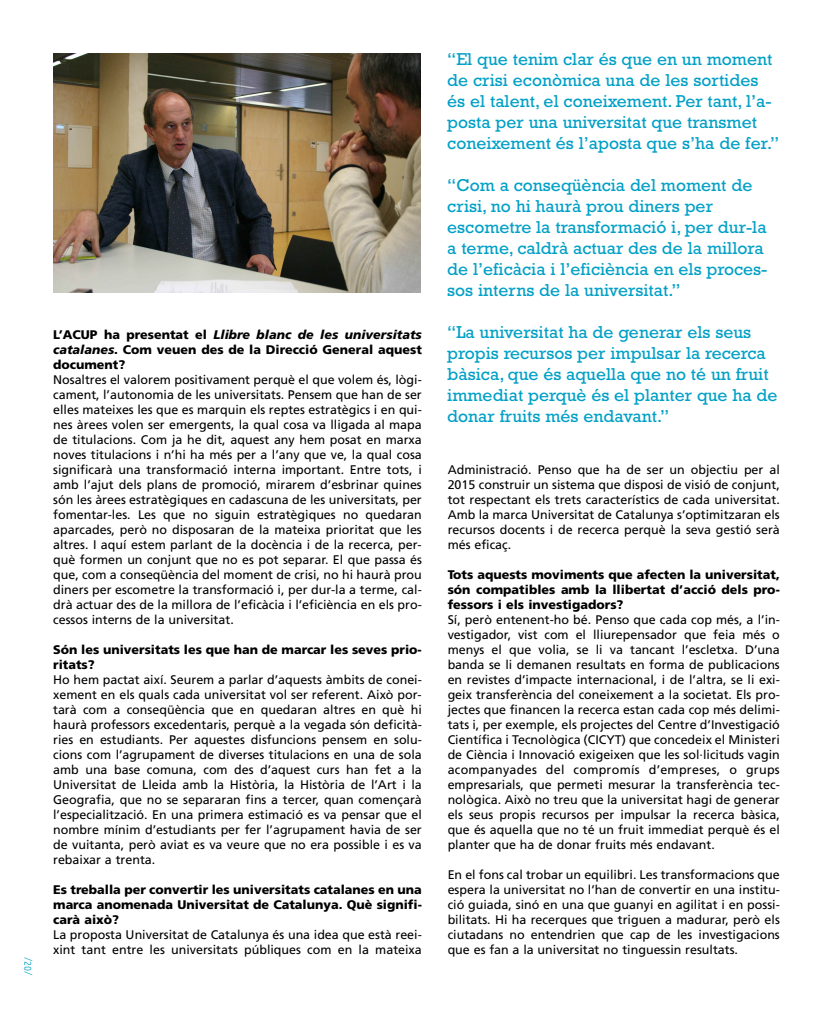
<style>
.page{position:relative;width:833px;height:1010px;background:#fff}
.page>*{position:absolute;margin:0;border:0;box-sizing:border-box;transform-origin:0 0}
.t1{font:17.5px/21px "Rockwell";color:#02a0c6}
.t2{font:12.5px/15px "Frutiger LT";color:#000;text-align:justify}
.t3{font:900 12.5px/15px "Frutiger LT";color:#000;text-align:justify}
.t4{font:11.25px "Solex";color:#02a0c6}
.s1{font-style:italic}
</style>
<div class="page">
<img style="left:53px;top:53px;width:367px;height:239px">
<p class="t4" style="left:35px;top:957px;width:20px;rotate:90deg">/20/</p>
<p class="t3" style="left:53px;top:328px;width:370px">L’ACUP ha presentat el <span class="s1">Llibre blanc de les universitats catalanes</span>. Com veuen des de la Direcció General aquest document?</p>
<p class="t2" style="left:53px;top:373px;width:370px">Nosaltres el valorem positivament perquè el que volem és, lògi&shy;cament, l’autonomia de les universitats. Pensem que han de ser elles mateixes les que es marquin els reptes estratègics i en qui&shy;nes àrees volen ser emergents, la qual cosa va lligada al mapa de titulacions. Com ja he dit, aquest any hem posat en marxa noves titulacions i n’hi ha més per a l’any que ve, la qual cosa significarà una transformació interna important. Entre tots, i amb l’ajut dels plans de promoció, mirarem d’esbrinar quines són les àrees estratègiques en cadascuna de les universitats, per fomentar-les. Les que no siguin estratègiques no quedaran aparcades, però no disposaran de la mateixa prioritat que les altres. I aquí estem parlant de la docència i de la recerca, per&shy;què formen un conjunt que no es pot separar. El que passa és que, com a conseqüència del moment de crisi, no hi haurà prou diners per escometre la transformació i, per dur-la a terme, cal&shy;drà actuar des de la millora de l’eficàcia i l’eficiència en els pro&shy;cessos interns de la universitat.</p>
<p class="t3" style="left:53px;top:643px;width:370px">Són les universitats les que han de marcar les seves prio&shy;ritats?</p>
<p class="t2" style="left:53px;top:673px;width:370px">Ho hem pactat així. Seurem a parlar d’aquests àmbits de conei&shy;xement en els quals cada universitat vol ser referent. Això por&shy;tarà com a conseqüència que en quedaran altres en què hi haurà professors excedentaris, perquè a la vegada són deficità&shy;ries en estudiants. Per aquestes disfuncions pensem en solu&shy;cions com l’agrupament de diverses titulacions en una de sola amb una base comuna, com des d’aquest curs han fet a la Universitat de Lleida amb la Història, la Història de l’Art i la Geografia, que no se separaran fins a tercer, quan començarà l’especialització. En una primera estimació es va pensar que el nombre mínim d’estudiants per fer l’agrupament havia de ser de vuitanta, però aviat es va veure que no era possible i es va rebaixar a trenta.</p>
<p class="t3" style="left:53px;top:883px;width:370px">Es treballa per convertir les universitats catalanes en una marca anomenada Universitat de Catalunya. Què signifi&shy;carà això?</p>
<p class="t2" style="left:53px;top:928px;width:370px">La proposta Universitat de Catalunya és una idea que està reei&shy;xint tant entre les universitats públiques com en la mateixa</p>
<h1 class="t1" style="left:447px;top:49px;width:333px">“El que tenim clar és que en un moment de crisi econòmica una de les sortides és el talent, el coneixement. Per tant, l’a&shy;posta per una universitat que transmet coneixement és l’aposta que s’ha de fer.”</h1>
<h1 class="t1" style="left:447px;top:175px;width:322px">“Com a conseqüència del moment de crisi, no hi haurà prou diners per escometre la transformació i, per dur-la a terme, caldrà actuar des de la millora de l’eficàcia i l’eficiència en els proces&shy;sos interns de la universitat.”</h1>
<h1 class="t1" style="left:447px;top:322px;width:332px">“La universitat ha de generar els seus propis recursos per impulsar la recerca bàsica, que és aquella que no té un fruit immediat perquè és el planter que ha de donar fruits més endavant.”</h1>
<p class="t2" style="left:448px;top:463px;width:334px">Administració. Penso que ha de ser un objectiu per al 2015 construir un sistema que disposi de visió de conjunt, tot respectant els trets característics de cada universitat.<br>Amb la marca Universitat de Catalunya s’optimitzaran els recursos docents i de recerca perquè la seva gestió serà més eficaç.</p>
<p class="t3" style="left:448px;top:568px;width:334px">Tots aquests moviments que afecten la universitat, són compatibles amb la llibertat d’acció dels pro&shy;fessors i els investigadors?</p>
<p class="t2" style="left:448px;top:613px;width:334px">Sí, però entenent-ho bé. Penso que cada cop més, a l’in&shy;vestigador, vist com el lliurepensador que feia més o menys el que volia, se li va tancant l’escletxa. D’una banda se li demanen resultats en forma de publicacions en revistes d’impacte internacional, i de l’altra, se li exi&shy;geix transferència del coneixement a la societat. Els pro&shy;jectes que financen la recerca estan cada cop més delimi&shy;tats i, per exemple, els projectes del Centre d’Investigació Científica i Tecnològica (CICYT) que concedeix el Ministeri de Ciència i Innovació exigeixen que les sol·licituds vagin acompanyades del compromís d’empreses, o grups empresarials, que permeti mesurar la transferència tec&shy;nològica. Això no treu que la universitat hagi de generar els seus propis recursos per impulsar la recerca bàsica, que és aquella que no té un fruit immediat perquè és el planter que ha de donar fruits més endavant.</p>
<p class="t2" style="left:448px;top:868px;width:334px">En el fons cal trobar un equilibri. Les transformacions que espera la universitat no l’han de convertir en una institu&shy;ció guiada, sinó en una que guanyi en agilitat i en possi&shy;bilitats. Hi ha recerques que triguen a madurar, però els ciutadans no entendrien que cap de les investigacions que es fan a la universitat no tinguessin resultats.</p>
</div>
